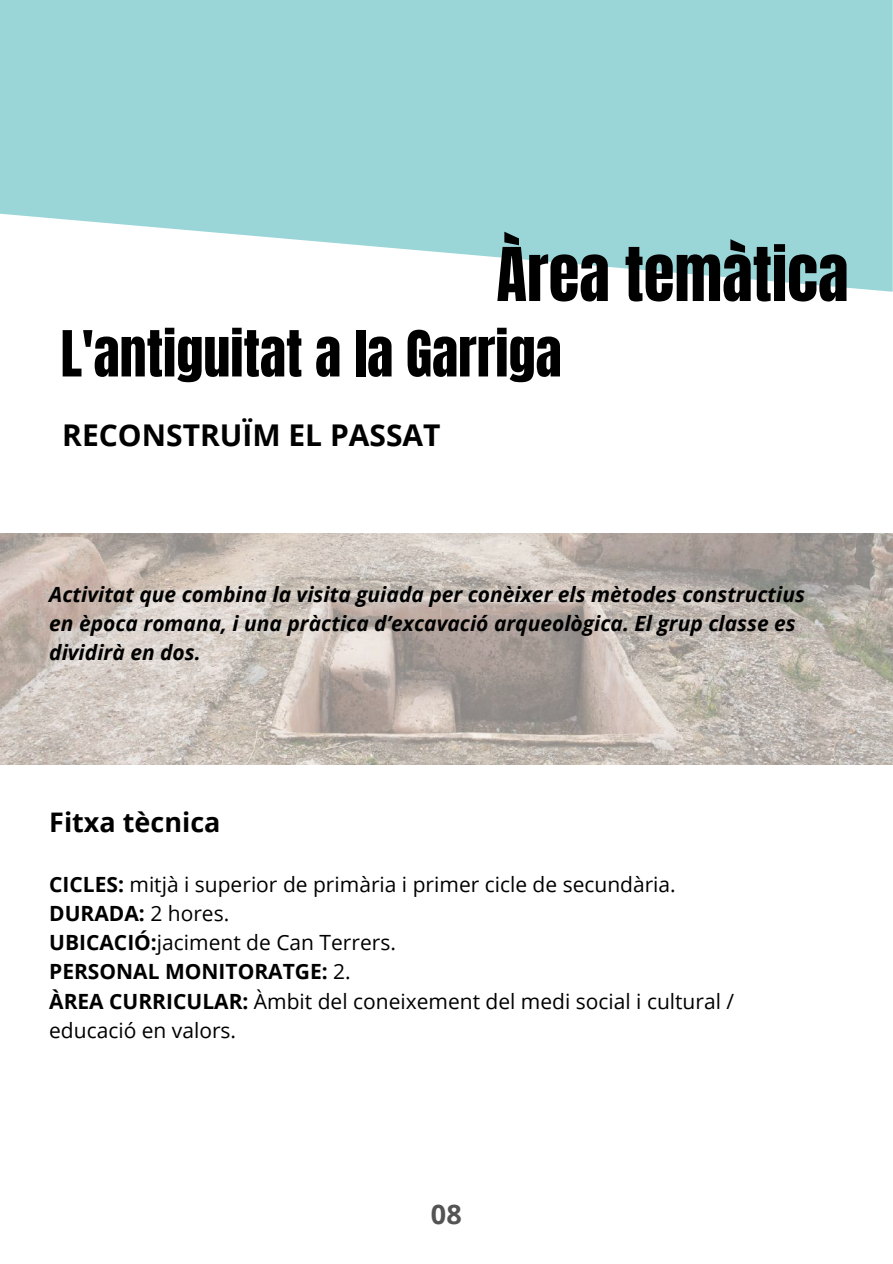
<style>
.page{position:relative;width:893px;height:1264px;background:#fff}
.page>*{position:absolute;margin:0;border:0;box-sizing:border-box;transform-origin:0 0}
.t1{font:63px "Anton";color:#000}
.t2{font:54px "Anton";color:#000}
.t3{font:700 30px "Open Sans";color:#000}
.t4{font:700 27px "Open Sans";color:#000}
.t5{font:700 27px "Open Sans";color:#545454}
.t6{font:21px/29.2px "Open Sans";color:#000}
.t7{font:italic 700 21px/29.2px "Open Sans";color:#000}
.s1{font-weight:700}
</style>
<div class="page">
<svg style="left:0;top:0;width:892px;height:292px;fill:#9ad5d8"></svg>
<img style="left:0;top:533px;width:892px;height:232px">
<h1 class="t1" style="left:496px;top:229px;width:353px">Àrea temàtica</h1>
<h2 class="t2" style="left:61px;top:315px;width:502px">L'antiguitat a la Garriga</h2>
<h3 class="t3" style="left:62px;top:414px;width:380px">RECONSTRUÏM EL PASSAT</h3>
<p class="t7" style="left:49px;top:579px;width:757px">Activitat que combina la visita guiada per conèixer els mètodes constructius en època romana, i una pràctica d’excavació arqueològica. El grup classe es dividirà en dos.</p>
<p class="t4" style="left:49px;top:803px;width:173px">Fitxa tècnica</p>
<p class="t6" style="left:49px;top:869px;width:686px"><span class="s1">CICLES:</span> mitjà i superior de primària i primer cicle de secundària.<br><span class="s1">DURADA:</span> 2 hores.<br><span class="s1">UBICACIÓ:</span>jaciment de Can Terrers.<br><span class="s1">PERSONAL MONITORATGE:</span> 2.<br><span class="s1">ÀREA CURRICULAR:</span> Àmbit del coneixement del medi social i cultural / educació en valors.</p>
<p class="t5" style="left:431px;top:1194px;width:32px">08</p>
</div>
